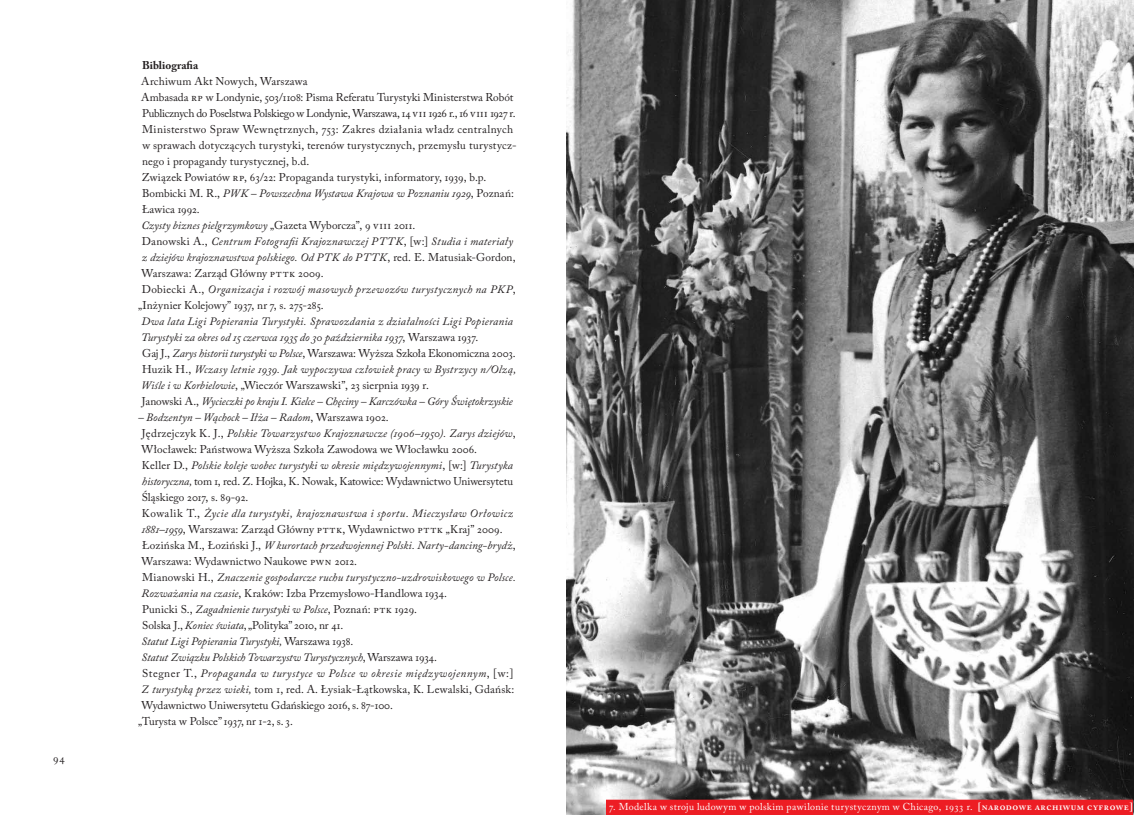
<style>
.page{position:relative;width:1134px;height:815px;background:#fff}
.page>*{position:absolute;margin:0;border:0;box-sizing:border-box;transform-origin:0 0}
.t1{font:italic 11.25px/16px "Adobe Caslon Pro";letter-spacing:.015em;color:#231f20}
.t2{font:11.25px "Adobe Caslon Pro";letter-spacing:.01em;color:#231f20}
.t3{font:italic 11.25px "Adobe Caslon Pro";letter-spacing:-.005em;color:#231f20}
.t4{font:11.25px "Adobe Caslon Pro";letter-spacing:-.025em;color:#231f20}
.t5{font:11.25px "Adobe Caslon Pro";letter-spacing:-.01em;color:#231f20}
.t6{font:italic 11.25px "Adobe Caslon Pro";letter-spacing:.035em;color:#231f20}
.t7{font:11.25px "Adobe Caslon Pro";letter-spacing:.03em;color:#231f20}
.t8{font:italic 11.25px "Adobe Caslon Pro";letter-spacing:.04em;color:#231f20}
.t9{font:700 11.25px "Adobe Caslon Pro";color:#231f20}
.t10{font:10px "Adobe Caslon Pro";letter-spacing:.035em;color:#fff}
.s1{font-style:normal}
.s2{font-style:italic}
.s3{font-weight:600}
</style>
<div class="page">
<img style="left:567px;top:0;width:567px;height:815px">
<div style="left:606px;top:800px;width:527px;height:15px;background:#ed1d24"></div>
<p class="t2" style="left:53px;top:751px;width:13px">94</p>
<p class="t9" style="left:142px;top:59px;width:58px">Bibliografia</p>
<p class="t2" style="left:141px;top:75px;width:168px">Archiwum Akt Nowych, Warszawa</p>
<p class="t2" style="left:141px;top:91px;width:374px">Ambasada RP w Londynie, 503/1108: Pisma Referatu Turystyki Ministerstwa Robót</p>
<p class="t4" style="left:142px;top:107px;width:375px">Publicznych do Poselstwa Polskiego w Londynie, Warszawa, 14 VII 1926 r., 16 VIII 1927 r.</p>
<p class="t7" style="left:142px;top:123px;width:373px">Ministerstwo Spraw Wewnętrznych, 753: Zakres działania władz centralnych</p>
<p class="t2" style="left:142px;top:139px;width:376px">w sprawach dotyczących turystyki, terenów turystycznych, przemysłu turystycz-</p>
<p class="t2" style="left:142px;top:155px;width:168px">nego i propagandy turystycznej, b.d.</p>
<p class="t2" style="left:142px;top:171px;width:346px">Związek Powiatów RP, 63/22: Propaganda turystyki, informatory, 1939, b.p.</p>
<p class="t1" style="left:142px;top:185px;width:373px"><span class="s1">Bombicki M . R .,</span> PWK – Powszechna Wystawa Krajowa w Poznaniu 1929<span class="s1">, Poznań:</span></p>
<p class="t2" style="left:142px;top:203px;width:59px">Ławica 1992.</p>
<p class="t2" style="left:141px;top:219px;width:275px"><span class="s2">Czysty biznes pielgrzymkowy</span> „Gazeta Wyborcza”, 9 VIII 2011.</p>
<p class="t1" style="left:142px;top:233px;width:373px"><span class="s1">Danowski A .,</span> Centrum Fotografii Krajoznawczej PTTK<span class="s1">, [w:]</span> Studia i materiały</p>
<p class="t1" style="left:142px;top:249px;width:375px">z dziejów krajoznawstwa polskiego. Od PTK do PTTK<span class="s1">, red. E. M atusiak-Gordon,</span></p>
<p class="t2" style="left:142px;top:267px;width:183px">Warszawa: Zarząd Główny PTTK 2009.</p>
<p class="t1" style="left:142px;top:281px;width:375px"><span class="s1">Dobiecki A .,</span> Organizacja i rozwój masowych przewozów turystycznych na PKP<span class="s1">,</span></p>
<p class="t2" style="left:138px;top:299px;width:187px">„Inżynier Kolejowy” 1937, nr 7, s. 275-285.</p>
<p class="t1" style="left:141px;top:313px;width:377px">Dwa lata Ligi Popierania Turystyki. Sprawozdania z działalności Ligi Popierania Turystyki za okres od 15 czerwca 1935 do 30 października 1937<span class="s1">, Warszawa 1937.<br>Gaj J.,</span> Zarys historii turystyki w Polsce<span class="s1">, Warszawa: Wyższa Szkoła Ekonomiczna 2003.<br>Huzik H.,</span> Wczasy letnie 1939. Jak wypoczywa człowiek pracy w Bystrzycy n/Olzą, Wiśle i w Korbielowie<span class="s1">, „Wieczór Warszawski”, 23 sierpnia 1939 r.<br>Janowski A .,</span> Wycieczki po kraju I. Kielce – Chęciny – Karczówka – Góry Świętokrzyskie</p>
<p class="t1" style="left:138px;top:409px;width:252px">– Bodzentyn – Wąchock – Iłża – Radom<span class="s1">, Warszawa 1902.</span></p>
<p class="t1" style="left:142px;top:425px;width:375px"><span class="s1">Jędrzejczyk K. J.,</span> Polskie Towarzystwo Krajoznawcze (1906–1950). Zarys dziejów<span class="s1">,</span></p>
<p class="t2" style="left:142px;top:443px;width:337px">Włocławek: Państwowa Wyższa Szkoła Zawodowa we Włocławku 2006.</p>
<p class="t1" style="left:142px;top:457px;width:373px"><span class="s1">Keller D.,</span> Polskie koleje wobec turystyki w okresie międzywojennymi<span class="s1">, [w:]</span> Turystyka</p>
<p class="t5" style="left:142px;top:475px;width:373px"><span class="s2">historyczna,</span> tom 1, red. Z . Hojka, K. Nowak, Katowice: Wydawnictwo Uniwersytetu</p>
<p class="t2" style="left:142px;top:491px;width:108px">Śląskiego 2017, s. 89-92.</p>
<p class="t6" style="left:142px;top:507px;width:373px"><span class="s1">Kowalik T.,</span> Życie dla turystyki, krajoznawstwa i sportu. Mieczysław Orłowicz</p>
<p class="t2" style="left:141px;top:523px;width:363px"><span class="s2">1881–1959</span>, Warszawa: Zarząd Główny PTTK, Wydawnictwo PTTK „Kraj” 2009.</p>
<p class="t1" style="left:142px;top:537px;width:375px"><span class="s1">Łozińska M ., Łoziński J.,</span> W kurortach przedwojennej Polski. Narty-dancing-brydż<span class="s1">,</span></p>
<p class="t2" style="left:142px;top:555px;width:217px">Warszawa: Wydawnictwo Naukowe PWN 2012.</p>
<p class="t1" style="left:142px;top:569px;width:375px"><span class="s1">M ianowski H.,</span> Znaczenie gospodarcze ruchu turystyczno-uzdrowiskowego w Polsce.</p>
<p class="t2" style="left:141px;top:587px;width:307px"><span class="s2">Rozważania na czasie</span>, Kraków: Izba Przemysłowo-Handlowa 1934.</p>
<p class="t1" style="left:142px;top:601px;width:276px"><span class="s1">Punicki S.,</span> Zagadnienie turystyki w Polsce<span class="s1">, Poznań: PTK 1929.</span></p>
<p class="t2" style="left:142px;top:619px;width:203px">Solska J., <span class="s2">Koniec świata</span>, „Polityka” 2010, nr 41.</p>
<p class="t3" style="left:142px;top:635px;width:213px">Statut Ligi Popierania Turystyki, <span class="s1">Warszawa 1938.</span></p>
<p class="t3" style="left:142px;top:651px;width:297px">Statut Związku Polskich Towarzystw Turystycznych<span class="s1">, Warszawa 1934.</span></p>
<p class="t8" style="left:142px;top:667px;width:373px"><span class="s1">Stegner T.,</span> Propaganda w turystyce w Polsce w okresie międzywojennym<span class="s1">, [w:]</span></p>
<p class="t2" style="left:141px;top:683px;width:374px"><span class="s2">Z turystyką przez wieki,</span> tom 1, red. A . Łysiak-Łątkowska, K. Lewalski, Gdańsk:</p>
<p class="t2" style="left:142px;top:699px;width:253px">Wydawnictwo Uniwersytetu Gdańskiego 2016, s. 87-100.</p>
<p class="t2" style="left:138px;top:715px;width:156px">„Turysta w Polsce” 1937, nr 1-2, s. 3.</p>
<p class="t10" style="left:609px;top:801px;width:526px">7. Modelka w stroju ludowym w polskim pawilonie turystycznym w Chicago, 1933 r. <span class="s3">[narodowe archiwum cyfrowe]</span></p>
</div>
